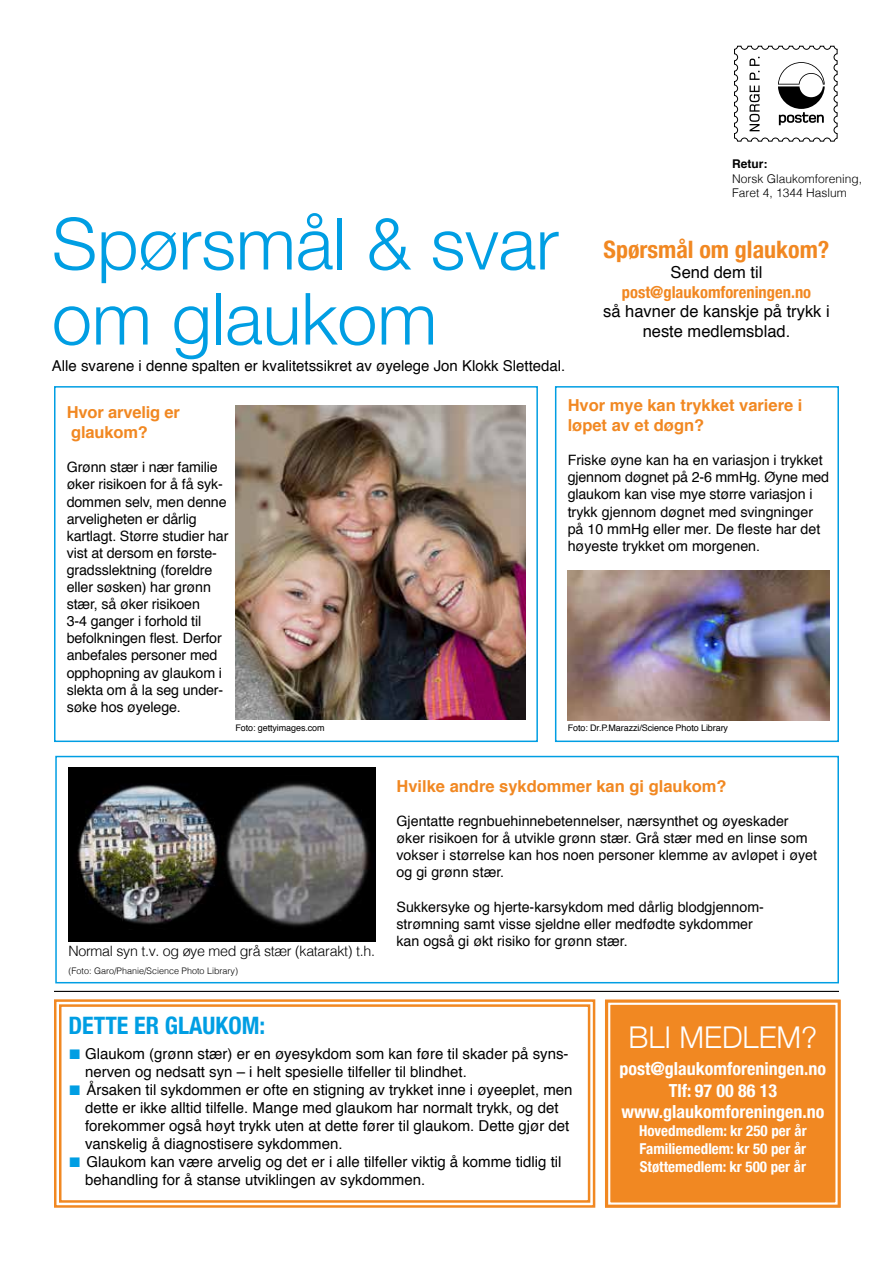
<style>
.page{position:relative;width:893px;height:1263px;background:#fff}
.page>*{position:absolute;margin:0;border:0;box-sizing:border-box;transform-origin:0 0}
.t1{font:300 72px/75px "Helvetica Neue";color:#009ee3}
.t2{font:300 30px "Helvetica Neue";color:#fff}
.t3{font:700 condensed 24px "Helvetica Neue";color:#f18822}
.t4{font:700 condensed 24px "Helvetica Neue";color:#009ee3}
.t5{font:700 condensed 18px/21.6px "Helvetica Neue";color:#fff;text-align:center}
.t6{font:700 16.5px/19.8px "Helvetica";color:#f18822}
.t7{font:16.5px/19.8px "Helvetica";color:#000;text-align:center}
.t8{font:700 condensed 16.5px "Helvetica Neue";color:#f18822}
.t9{font:15px/18px "Helvetica";color:#000}
.t10{font:700 condensed 15px/18px "Helvetica Neue";color:#fff;text-align:justify}
.t11{font:14.25px/17.1px "Helvetica";color:#000}
.t12{font:300 14.25px "Helvetica";letter-spacing:-.02em;color:#000}
.t13{font:300 12px/14.4px "Helvetica";color:#000}
.t14{font:700 12px "Helvetica";color:#000}
.t15{font:9px "Helvetica";letter-spacing:-.01em;color:#000}
.t16{font:300 9px "Helvetica";color:#000}
.s1{font-family:"Times New Roman";font-size:21px;color:#009ee3}
</style>
<div class="page">
<div style="left:594px;top:990px;width:246px;height:217px;background:#f18822"></div>
<div style="left:601px;top:995px;width:244px;height:217px;border:4px solid #fff"></div>
<div style="left:608px;top:1003px;width:230px;height:201px;border:2px solid #fff"></div>
<hr style="left:54px;top:991px;width:785px;height:1px;background:#000">
<svg style="left:54px;top:998px;width:543px;height:210px"></svg>
<div style="left:59px;top:1004px;width:531px;height:199px;border:2px solid #f18822"></div>
<div style="left:54px;top:386px;width:484px;height:356px;border:2px solid #009ee3"></div>
<div style="left:55px;top:756px;width:784px;height:227px;border:2px solid #009ee3"></div>
<div style="left:555px;top:386px;width:284px;height:356px;border:2px solid #009ee3"></div>
<svg style="left:734px;top:46px;width:103px;height:96px"></svg>
<img style="left:69px;top:767px;width:307px;height:175px">
<img style="left:568px;top:571px;width:261px;height:149px">
<img style="left:235px;top:406px;width:291px;height:314px">
<h1 class="t1" style="left:52px;top:201px;width:508px">Spørsmål &amp; svar om glaukom</h1>
<p class="t9" style="left:52px;top:357px;width:515px">Alle svarene i denne spalten er kvalitetssikret av øyelege Jon Klokk Slettedal.</p>
<p class="t14" style="left:732px;top:154px;width:37px">Retur:</p>
<p class="t13" style="left:732px;top:170px;width:132px">Norsk Glaukomforening,<br>Faret 4, 1344 Haslum</p>
<h3 class="t3" style="left:604px;top:230px;width:227px">Spørsmål om glaukom?</h3>
<p class="t7" style="left:671px;top:263px;width:93px">Send dem til</p>
<p class="t8" style="left:622px;top:278px;width:191px">post@glaukomforeningen.no</p>
<p class="t7" style="left:603px;top:302px;width:228px">så havner de kanskje på trykk i neste medlemsblad.</p>
<p class="t6" style="left:67px;top:403px;width:115px">Hvor arvelig er glaukom?</p>
<p class="t11" style="left:67px;top:459px;width:163px">Grønn stær i nær familie øker risikoen for å få syk&shy;dommen selv, men denne arveligheten er dårlig kartlagt. Større studier har vist at dersom en første&shy;gradsslektning (foreldre eller søsken) har grønn stær, så øker risikoen<br>3-4 ganger i forhold til befolkningen flest. Derfor anbefales personer med opphopning av glaukom i slekta om å la seg under&shy;søke hos øyelege.</p>
<p class="t6" style="left:568px;top:396px;width:236px">Hvor mye kan trykket variere i løpet av et døgn?</p>
<p class="t11" style="left:568px;top:452px;width:263px">Friske øyne kan ha en variasjon i trykket gjennom døgnet på 2-6 mmHg. Øyne med glaukom kan vise mye større variasjon i trykk gjennom døgnet med svingninger på 10 mmHg eller mer. De fleste har det høyeste trykket om morgenen.</p>
<p class="t15" style="left:235px;top:720px;width:91px">Foto: gettyimages.com</p>
<p class="t15" style="left:568px;top:720px;width:162px">Foto: Dr.P.Marazzi/Science Photo Library</p>
<p class="t12" style="left:69px;top:938px;width:308px">Normal syn t.v. og øye med grå stær (katarakt) t.h.</p>
<p class="t16" style="left:69px;top:963px;width:171px">(Foto: Garo/Phanie/Science Photo Library)</p>
<p class="t6" style="left:396px;top:776px;width:332px">Hvilke andre sykdommer kan gi glaukom?</p>
<p class="t11" style="left:396px;top:813px;width:422px">Gjentatte regnbuehinnebetennelser, nærsynthet og øyeskader øker risikoen for å utvikle grønn stær. Grå stær med en linse som vokser i størrelse kan hos noen personer klemme av avløpet i øyet og gi grønn stær.</p>
<p class="t11" style="left:396px;top:898px;width:369px">Sukkersyke og hjerte-karsykdom med dårlig blodgjennom&shy;strømning samt visse sjeldne eller medfødte sykdommer kan også gi økt risiko for grønn stær.</p>
<h3 class="t4" style="left:69px;top:1005px;width:198px">DETTE ER GLAUKOM:</h3>
<p class="t9" style="left:85px;top:1045px;width:485px;text-indent:-16px"><span class="s1">■</span> Glaukom (grønn stær) er en øyesykdom som kan føre til skader på syns&shy;nerven og nedsatt syn – i helt spesielle tilfeller til blindhet.</p>
<p class="t9" style="left:85px;top:1081px;width:489px;text-indent:-17px"><span class="s1">■</span> Årsaken til sykdommen er ofte en stigning av trykket inne i øyeeplet, men dette er ikke alltid tilfelle. Mange med glaukom har normalt trykk, og det forekommer også høyt trykk uten at dette fører til glaukom. Dette gjør det vanskelig å diagnostisere sykdommen.</p>
<p class="t9" style="left:85px;top:1153px;width:478px;text-indent:-16px"><span class="s1">■</span> Glaukom kan være arvelig og det er i alle tilfeller viktig å komme tidlig til behandling for å stanse utviklingen av sykdommen.</p>
<h2 class="t2" style="left:628px;top:1013px;width:190px">BLI MEDLEM?</h2>
<p class="t5" style="left:620px;top:1056px;width:208px">post@glaukomforeningen.no<br>Tlf: 97 00 86 13 www.glaukomforeningen.no</p>
<p class="t10" style="left:639px;top:1121px;width:169px">Hovedmedlem: kr 250 per år Familiemedlem: kr 50 per år Støttemedlem: kr 500 per år</p>
</div>
